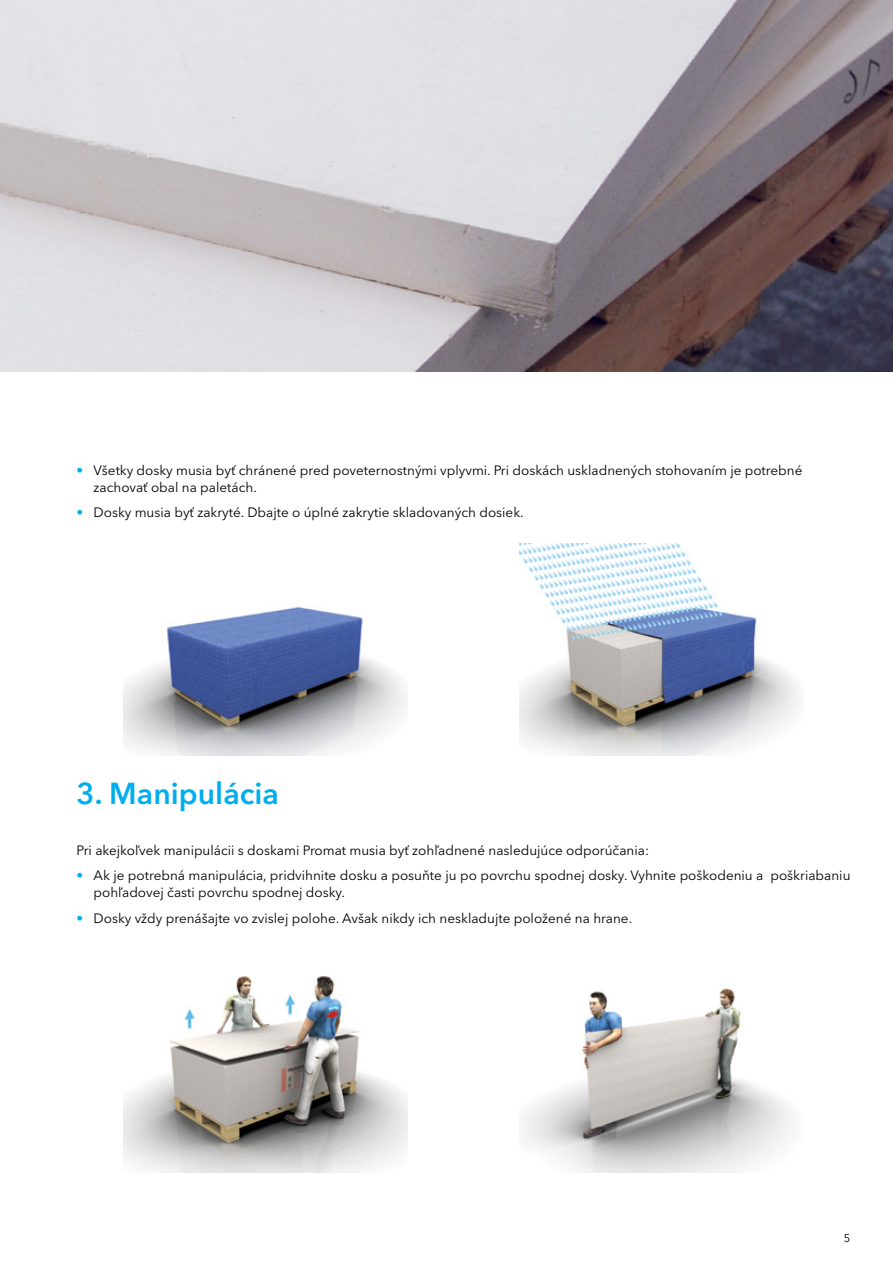
<style>
.page{position:relative;width:893px;height:1263px;background:#fff}
.page>*{position:absolute;margin:0;border:0;box-sizing:border-box;transform-origin:0 0}
.t1{font:600 30px "Avenir Next W1 G";color:#00aeef}
.t2{font:13.5px/17px "Avenir Next W1 G";color:#000}
.t3{font:11.25px "Avenir Next W1 G";color:#000}
.s1{color:#00aeef}
</style>
<div class="page">
<img style="left:0;top:0;width:893px;height:371px">
<img style="left:124px;top:975px;width:283px;height:197px">
<img style="left:521px;top:988px;width:269px;height:184px">
<img style="left:520px;top:543px;width:279px;height:213px">
<img style="left:124px;top:606px;width:284px;height:150px">
<p class="t2" style="left:94px;top:462px;width:710px;text-indent:-17px"><span class="s1">•</span> Všetky dosky musia byť chránené pred poveternostnými vplyvmi. Pri doskách uskladnených stohovaním je potrebné zachovať obal na paletách.</p>
<p class="t2" style="left:77px;top:504px;width:449px"><span class="s1">•</span> Dosky musia byť zakryté. Dbajte o úplné zakrytie skladovaných dosiek.</p>
<h1 class="t1" style="left:77px;top:775px;width:204px">3. Manipulácia</h1>
<p class="t2" style="left:77px;top:842px;width:574px">Pri akejkoľvek manipulácii s doskami Promat musia byť zohľadnené nasledujúce odporúčania:</p>
<p class="t2" style="left:94px;top:867px;width:758px;text-indent:-17px"><span class="s1">•</span> Ak je potrebná manipulácia, pridvihnite dosku a posuňte ju po povrchu spodnej dosky. Vyhnite poškodeniu a poškriabaniu pohľadovej časti povrchu spodnej dosky.</p>
<p class="t2" style="left:77px;top:910px;width:557px"><span class="s1">•</span> Dosky vždy prenášajte vo zvislej polohe. Avšak nikdy ich neskladujte položené na hrane.</p>
<p class="t3" style="left:844px;top:1231px;width:8px">5</p>
</div>
